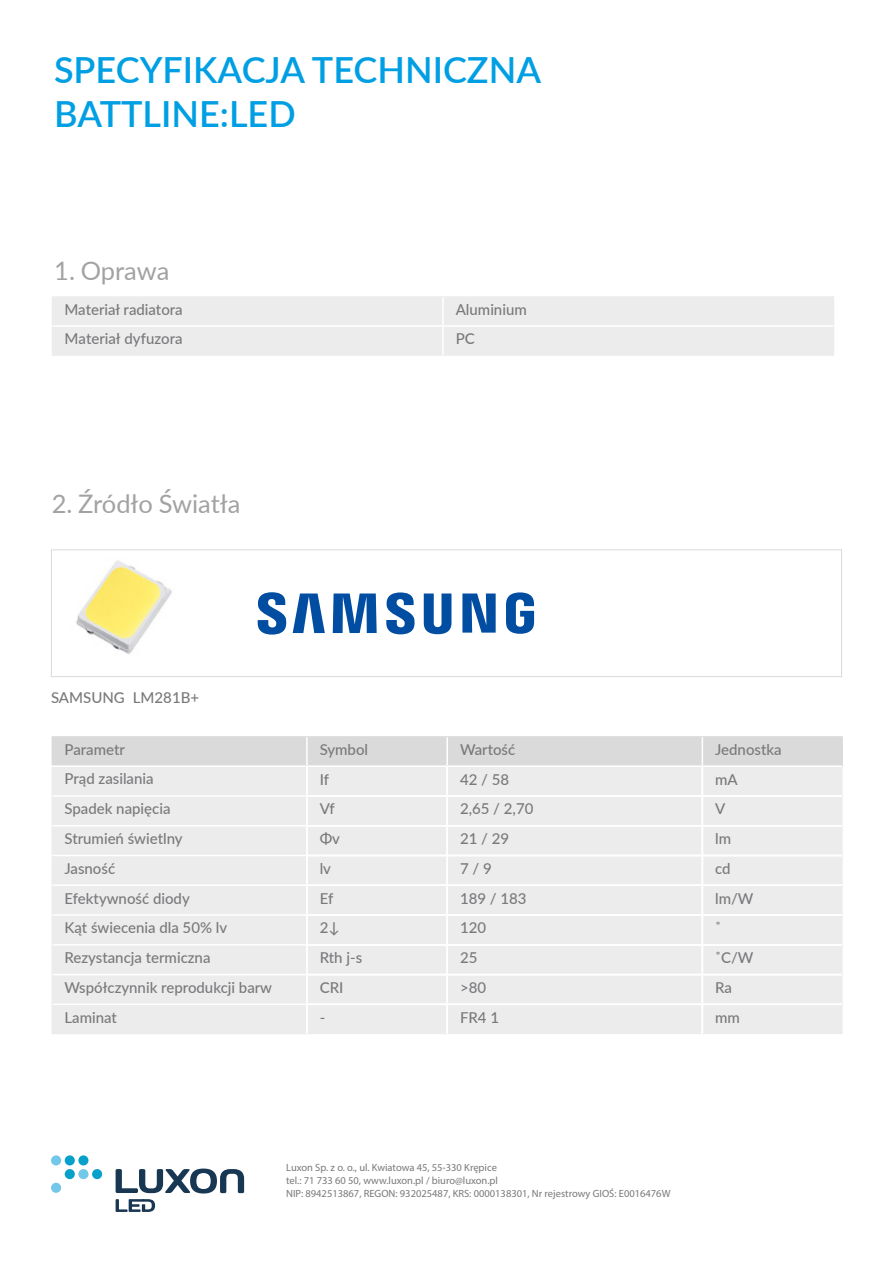
<style>
.page{position:relative;width:893px;height:1263px;background:#fff}
.page>*{position:absolute;margin:0;border:0;box-sizing:border-box;transform-origin:0 0}
.t1{font:600 36px "Lato";color:#009fe3}
.t2{font:25.5px "Lato";color:#a2a2a2}
.t3{font:500 15px/29.7px "Lato";color:#79787b}
.t4{font:10.5px/12.6px "Myriad Pro";color:#79787b}
</style>
<div class="page">
<img style="left:76px;top:560px;width:96px;height:94px">
<svg style="left:258px;top:592px;width:276px;height:43px"></svg>
<svg style="left:116px;top:1168px;width:128px;height:25px"></svg>
<div style="left:92px;top:1169px;width:10px;height:10px;background:#06a0ca;border-radius:50%"></div>
<div style="left:78px;top:1169px;width:10px;height:10px;background:#73c7e9;border-radius:50%"></div>
<div style="left:65px;top:1169px;width:10px;height:10px;background:#06a0ca;border-radius:50%"></div>
<div style="left:65px;top:1155px;width:10px;height:10px;background:#06a0ca;border-radius:50%"></div>
<div style="left:78px;top:1155px;width:10px;height:10px;background:#06a0ca;border-radius:50%"></div>
<div style="left:51px;top:1155px;width:10px;height:10px;background:#73c7e9;border-radius:50%"></div>
<div style="left:51px;top:1183px;width:10px;height:10px;background:#73c7e9;border-radius:50%"></div>
<svg style="left:116px;top:1199px;width:39px;height:13px"></svg>
<div style="left:51px;top:549px;width:791px;height:128px;border:1px solid #dadada"></div>
<div style="left:52px;top:296px;width:782px;height:60px;background:#ececec"></div>
<hr style="left:442px;top:297px;width:2px;height:28px;background:#fff">
<hr style="left:442px;top:327px;width:2px;height:28px;background:#fff">
<hr style="left:53px;top:325px;width:390px;height:2px;background:#fff">
<hr style="left:443px;top:325px;width:390px;height:2px;background:#fff">
<svg style="left:52px;top:736px;width:791px;height:297px;background:#ebebeb"></svg>
<hr style="left:51px;top:765px;width:256px;height:2px;background:#fff">
<hr style="left:306px;top:767px;width:2px;height:29px;background:#fff">
<hr style="left:306px;top:796px;width:2px;height:30px;background:#fff">
<hr style="left:306px;top:826px;width:2px;height:29px;background:#fff">
<hr style="left:306px;top:855px;width:2px;height:30px;background:#fff">
<hr style="left:306px;top:885px;width:2px;height:30px;background:#fff">
<hr style="left:306px;top:915px;width:2px;height:30px;background:#fff">
<hr style="left:306px;top:945px;width:2px;height:29px;background:#fff">
<hr style="left:306px;top:974px;width:2px;height:30px;background:#fff">
<hr style="left:306px;top:1004px;width:2px;height:29px;background:#fff">
<h1 class="t1" style="left:54px;top:44px;width:488px">SPECYFIKACJA TECHNICZNA</h1>
<h1 class="t1" style="left:54px;top:88px;width:243px">BATTLINE:LED</h1>
<h2 class="t2" style="left:54px;top:252px;width:117px">1. Oprawa</h2>
<p class="t3" style="left:65px;top:294px;width:120px">Materiał radiatora</p>
<p class="t3" style="left:456px;top:294px;width:73px">Aluminium</p>
<p class="t3" style="left:65px;top:323px;width:120px">Materiał dyfuzora</p>
<p class="t3" style="left:456px;top:323px;width:21px">PC</p>
<h2 class="t2" style="left:52px;top:486px;width:190px">2. Źródło Światła</h2>
<p class="t3" style="left:51px;top:682px;width:150px">SAMSUNG LM281B+</p>
<p class="t3" style="left:65px;top:734px;width:62px">Parametr</p>
<p class="t3" style="left:320px;top:734px;width:50px">Symbol</p>
<p class="t3" style="left:460px;top:734px;width:57px">Wartość</p>
<p class="t3" style="left:715px;top:734px;width:68px">Jednostka</p>
<p class="t3" style="left:65px;top:763px;width:209px">Prąd zasilania<br>Spadek napięcia<br>Strumień świetlny<br>Jasność<br>Efektywność diody<br>Kąt świecenia dla 50% lv<br>Rezystancja termiczna<br>Współczynnik reprodukcji barw<br>Laminat</p>
<p class="t3" style="left:320px;top:763px;width:11px">If</p>
<p class="t3" style="left:460px;top:763px;width:51px">42 / 58</p>
<p class="t3" style="left:715px;top:763px;width:24px">mA</p>
<p class="t3" style="left:320px;top:793px;width:17px">Vf</p>
<p class="t3" style="left:460px;top:793px;width:75px">2,65 / 2,70</p>
<p class="t3" style="left:715px;top:793px;width:12px">V</p>
<p class="t3" style="left:320px;top:823px;width:22px">Φv</p>
<p class="t3" style="left:460px;top:823px;width:51px">21 / 29</p>
<p class="t3" style="left:715px;top:823px;width:17px">lm</p>
<p class="t3" style="left:320px;top:853px;width:13px">lv</p>
<p class="t3" style="left:460px;top:853px;width:33px">7 / 9</p>
<p class="t3" style="left:715px;top:853px;width:17px">cd</p>
<p class="t3" style="left:320px;top:882px;width:15px">Ef</p>
<p class="t3" style="left:460px;top:882px;width:68px">189 / 183</p>
<p class="t3" style="left:715px;top:882px;width:40px">lm/W</p>
<p class="t3" style="left:320px;top:912px;width:21px">2↓</p>
<p class="t3" style="left:460px;top:912px;width:28px">120</p>
<p class="t3" style="left:715px;top:912px;width:7px">˚</p>
<p class="t3" style="left:320px;top:942px;width:44px">Rth j-s</p>
<p class="t3" style="left:460px;top:942px;width:19px">25</p>
<p class="t3" style="left:715px;top:942px;width:40px">˚C/W</p>
<p class="t3" style="left:320px;top:972px;width:25px">CRI</p>
<p class="t3" style="left:460px;top:972px;width:28px">&gt;80</p>
<p class="t3" style="left:715px;top:972px;width:18px">Ra</p>
<p class="t3" style="left:320px;top:1002px;width:7px">-</p>
<p class="t3" style="left:460px;top:1002px;width:41px">FR4 1</p>
<p class="t3" style="left:715px;top:1002px;width:26px">mm</p>
<p class="t4" style="left:286px;top:1161px;width:386px">Luxon Sp. z o. o., ul. Kwiatowa 45, 55-330 Krępice<br>tel.: 71 733 60 50, www.luxon.pl / biuro@luxon.pl<br>NIP: 8942513867, REGON: 932025487, KRS: 0000138301, Nr rejestrowy GIOŚ: E0016476W</p>
</div>
